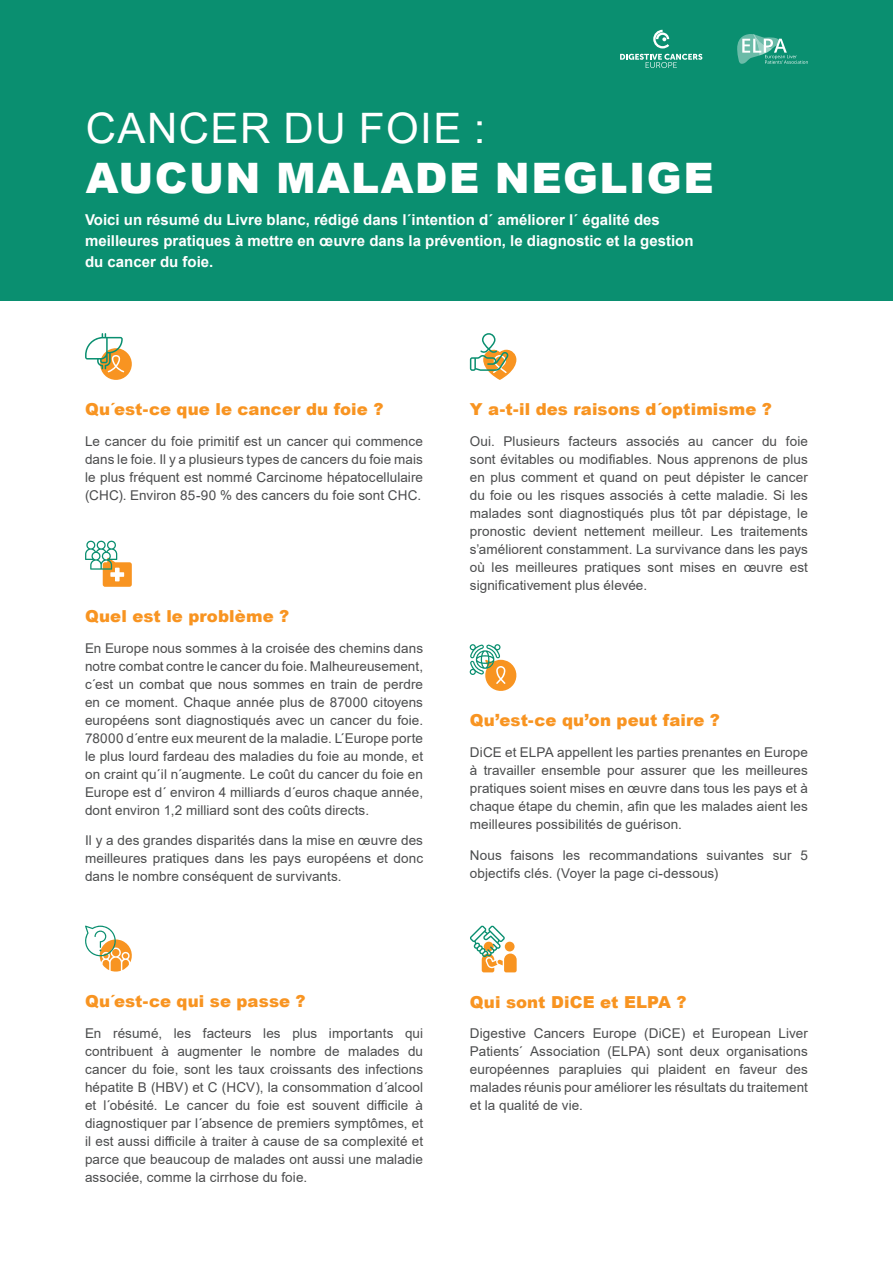
<style>
.page{position:relative;width:893px;height:1263px;background:#fff}
.page>*{position:absolute;margin:0;border:0;box-sizing:border-box;transform-origin:0 0}
.t1{font:900 42px "Arial";letter-spacing:.035em;color:#fff}
.t2{font:42px "Arial";letter-spacing:.035em;color:#fff}
.t3{font:900 16.5px "Arial";letter-spacing:.005em;color:#f89421}
.t4{font:700 15px/21px "Arial";color:#fff}
.t5{font:13.5px/18px "Arial";letter-spacing:.005em;color:#4b4c4d;text-align:justify}
</style>
<div class="page">
<div style="left:0;top:0;width:893px;height:300px;background:#0a8f70"></div>
<svg style="left:470px;top:333px;width:46px;height:47px"></svg>
<svg style="left:85px;top:333px;width:47px;height:47px"></svg>
<svg style="left:85px;top:540px;width:47px;height:47px"></svg>
<svg style="left:85px;top:925px;width:47px;height:47px"></svg>
<svg style="left:470px;top:644px;width:47px;height:47px"></svg>
<svg style="left:470px;top:925px;width:47px;height:47px"></svg>
<svg style="left:653px;top:30px;width:16px;height:18px"></svg>
<svg style="left:620px;top:54px;width:82px;height:14px"></svg>
<svg style="left:737px;top:34px;width:71px;height:30px"></svg>
<h1 class="t2" style="left:86px;top:112px;width:401px">CANCER DU FOIE :</h1>
<h1 class="t1" style="left:86px;top:162px;width:629px">AUCUN MALADE NEGLIGE</h1>
<p class="t4" style="left:85px;top:211px;width:610px">Voici un résumé du Livre blanc, rédigé dans l´intention d´ améliorer l´ égalité des meilleures pratiques à mettre en œuvre dans la prévention, le diagnostic et la gestion du cancer du foie.</p>
<p class="t3" style="left:85px;top:403px;width:300px">Qu´est-ce que le cancer du foie ?</p>
<p class="t5" style="left:85px;top:433px;width:340px">Le cancer du foie primitif est un cancer qui commence dans le foie. Il y a plusieurs types de cancers du foie mais le plus fréquent est nommé Carcinome hépatocellulaire (CHC). Environ 85-90 % des cancers du foie sont CHC.</p>
<p class="t3" style="left:85px;top:610px;width:206px">Quel est le problème ?</p>
<p class="t5" style="left:85px;top:640px;width:340px">En Europe nous sommes à la croisée des chemins dans notre combat contre le cancer du foie. Malheureusement, c´est un combat que nous sommes en train de perdre en ce moment. Chaque année plus de 87000 citoyens européens sont diagnostiqués avec un cancer du foie.<br>78000 d´entre eux meurent de la maladie. L´Europe porte le plus lourd fardeau des maladies du foie au monde, et on craint qu´il n´augmente. Le coût du cancer du foie en Europe est d´ environ 4 milliards d´euros chaque année, dont environ 1,2 milliard sont des coûts directs.</p>
<p class="t5" style="left:85px;top:833px;width:340px">Il y a des grandes disparités dans la mise en œuvre des meilleures pratiques dans les pays européens et donc dans le nombre conséquent de survivants.</p>
<p class="t3" style="left:85px;top:995px;width:222px">Qu´est-ce qui se passe ?</p>
<p class="t5" style="left:85px;top:1025px;width:340px">En résumé, les facteurs les plus importants qui contribuent à augmenter le nombre de malades du cancer du foie, sont les taux croissants des infections hépatite B (HBV) et C (HCV), la consommation d´alcool et l´obésité. Le cancer du foie est souvent difficile à diagnostiquer par l´absence de premiers symptômes, et il est aussi difficile à traiter à cause de sa complexité et parce que beaucoup de malades ont aussi une maladie associée, comme la cirrhose du foie.</p>
<p class="t3" style="left:470px;top:403px;width:304px">Y a-t-il des raisons d´optimisme ?</p>
<p class="t5" style="left:470px;top:433px;width:340px">Oui. Plusieurs facteurs associés au cancer du foie sont évitables ou modifiables. Nous apprenons de plus en plus comment et quand on peut dépister le cancer du foie ou les risques associés à cette maladie. Si les malades sont diagnostiqués plus tôt par dépistage, le pronostic devient nettement meilleur. Les traitements s’améliorent constamment. La survivance dans les pays où les meilleures pratiques sont mises en œuvre est significativement plus élevée.</p>
<p class="t3" style="left:470px;top:714px;width:252px">Qu’est-ce qu’on peut faire ?</p>
<p class="t5" style="left:470px;top:744px;width:340px">DiCE et ELPA appellent les parties prenantes en Europe à travailler ensemble pour assurer que les meilleures pratiques soient mises en œuvre dans tous les pays et à chaque étape du chemin, afin que les malades aient les meilleures possibilités de guérison.</p>
<p class="t5" style="left:470px;top:847px;width:340px">Nous faisons les recommandations suivantes sur 5 objectifs clés. (Voyer la page ci-dessous)</p>
<p class="t3" style="left:470px;top:995px;width:218px">Qui sont DiCE et ELPA ?</p>
<p class="t5" style="left:470px;top:1026px;width:340px">Digestive Cancers Europe (DiCE) et European Liver Patients´ Association (ELPA) sont deux organisations européennes parapluies qui plaident en faveur des malades réunis pour améliorer les résultats du traitement et la qualité de vie.</p>
</div>
